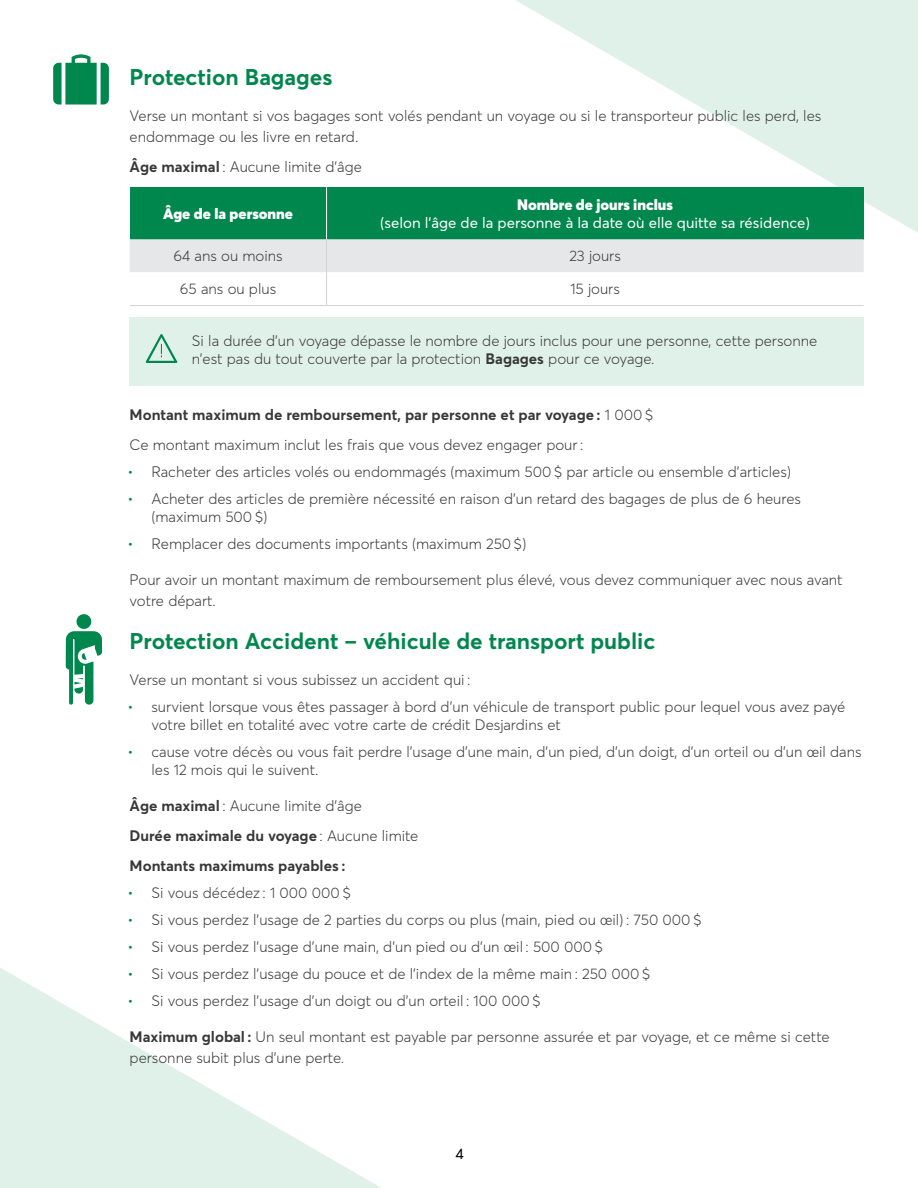
<style>
.page{position:relative;width:918px;height:1188px;background:#fff}
.page>*{position:absolute;margin:0;border:0;box-sizing:border-box;transform-origin:0 0}
.t1{font:700 22.5px "Averta";color:#00874e}
.t2{font:300 15px/18px "Averta";color:#383838}
.t3{font:700 15px "Averta";color:#383838}
.t4{font:15px/18px "Averta";color:#fff;text-align:center}
.t5{font:900 15px "Averta";color:#fff}
.t6{font:15px "Averta";color:#000}
.s1{font-weight:700}
.s2{font-weight:900}
.s3{font-weight:300}
.s4{color:#00874e}
</style>
<div class="page">
<svg style="left:516px;top:0;width:402px;height:233px;fill:#e0f1ea"></svg>
<svg style="left:0;top:968px;width:381px;height:220px;fill:#e3f2ec"></svg>
<div style="left:129px;top:317px;width:735px;height:69px;background:#e0f1ea"></div>
<div style="left:130px;top:187px;width:197px;height:52px;background:#00874e"></div>
<div style="left:327px;top:187px;width:537px;height:52px;background:#00874e"></div>
<div style="left:130px;top:239px;width:734px;height:33px;background:#e6e7e8"></div>
<hr style="left:326px;top:187px;width:1px;height:52px;background:#fff">
<hr style="left:326px;top:239px;width:1px;height:33px;background:#d1d3d4">
<hr style="left:327px;top:305px;width:537px;height:1px;background:#d1d3d4">
<hr style="left:326px;top:272px;width:1px;height:33px;background:#d1d3d4">
<hr style="left:130px;top:305px;width:197px;height:1px;background:#d1d3d4">
<svg style="left:53px;top:54px;width:56px;height:51px"></svg>
<svg style="left:146px;top:334px;width:31px;height:29px"></svg>
<svg style="left:66px;top:614px;width:36px;height:91px"></svg>
<h3 class="t1" style="left:130px;top:63px;width:204px">Protection Bagages</h3>
<p class="t2" style="left:130px;top:105px;width:693px;line-height:21px">Verse un montant si vos bagages sont volés pendant un voyage ou si le transporteur public les perd, les endommage ou les livre en retard.</p>
<p class="t2" style="left:130px;top:158px;width:234px"><span class="s1">Âge maximal</span> : Aucune limite d’âge</p>
<p class="t5" style="left:163px;top:204px;width:131px">Âge de la personne</p>
<p class="t4" style="left:380px;top:196px;width:431px"><span class="s2">Nombre de jours inclus<br></span>(selon l’âge de la personne à la date où elle quitte sa résidence)</p>
<p class="t2" style="left:173px;top:247px;width:111px">64 ans ou moins</p>
<p class="t2" style="left:569px;top:247px;width:53px">23 jours</p>
<p class="t2" style="left:180px;top:280px;width:98px">65 ans ou plus</p>
<p class="t2" style="left:570px;top:280px;width:51px">15 jours</p>
<p class="t2" style="left:192px;top:332px;width:627px">Si la durée d’un voyage dépasse le nombre de jours inclus pour une personne, cette personne n’est pas du tout couverte par la protection <span class="s1">Bagages</span> pour ce voyage.</p>
<p class="t3" style="left:130px;top:405px;width:525px">Montant maximum de remboursement, par personne et par voyage : <span class="s3">1 000 $</span></p>
<p class="t2" style="left:130px;top:436px;width:455px">Ce montant maximum inclut les frais que vous devez engager pour :</p>
<p class="t2" style="left:127px;top:463px;width:665px"><span class="s4">•</span> Racheter des articles volés ou endommagés (maximum 500 $ par article ou ensemble d’articles)</p>
<p class="t2" style="left:151px;top:490px;width:651px;text-indent:-24px"><span class="s4">•</span> Acheter des articles de première nécessité en raison d’un retard des bagages de plus de 6 heures (maximum 500 $)</p>
<p class="t2" style="left:127px;top:535px;width:400px"><span class="s4">•</span> Remplacer des documents importants (maximum 250 $)</p>
<p class="t2" style="left:130px;top:569px;width:715px;line-height:21px">Pour avoir un montant maximum de remboursement plus élevé, vous devez communiquer avec nous avant votre départ.</p>
<h3 class="t1" style="left:130px;top:627px;width:527px">Protection Accident – véhicule de transport public</h3>
<p class="t2" style="left:130px;top:671px;width:342px">Verse un montant si vous subissez un accident qui :</p>
<p class="t2" style="left:152px;top:698px;width:695px;text-indent:-24px"><span class="s4">•</span> survient lorsque vous êtes passager à bord d’un véhicule de transport public pour lequel vous avez payé votre billet en totalité avec votre carte de crédit Desjardins et</p>
<p class="t2" style="left:152px;top:743px;width:712px;text-indent:-24px"><span class="s4">•</span> cause votre décès ou vous fait perdre l’usage d’une main, d’un pied, d’un doigt, d’un orteil ou d’un œil dans les 12 mois qui le suivent.</p>
<p class="t2" style="left:130px;top:797px;width:234px"><span class="s1">Âge maximal</span> : Aucune limite d’âge</p>
<p class="t3" style="left:130px;top:827px;width:290px">Durée maximale du voyage <span class="s3">: Aucune limite</span></p>
<p class="t3" style="left:130px;top:857px;width:217px">Montants maximums payables :</p>
<p class="t2" style="left:128px;top:884px;width:225px"><span class="s4">•</span> Si vous décédez : 1 000 000 $</p>
<p class="t2" style="left:128px;top:911px;width:576px"><span class="s4">•</span> Si vous perdez l’usage de 2 parties du corps ou plus (main, pied ou œil) : 750 000 $</p>
<p class="t2" style="left:128px;top:938px;width:477px"><span class="s4">•</span> Si vous perdez l’usage d’une main, d’un pied ou d’un œil : 500 000 $</p>
<p class="t2" style="left:128px;top:965px;width:524px"><span class="s4">•</span> Si vous perdez l’usage du pouce et de l’index de la même main : 250 000 $</p>
<p class="t2" style="left:128px;top:992px;width:415px"><span class="s4">•</span> Si vous perdez l’usage d’un doigt ou d’un orteil : 100 000 $</p>
<p class="t2" style="left:130px;top:1027px;width:702px;line-height:21px"><span class="s1">Maximum global :</span> Un seul montant est payable par personne assurée et par voyage, et ce même si cette personne subit plus d’une perte.</p>
<p class="t6" style="left:456px;top:1144px;width:10px">4</p>
</div>
